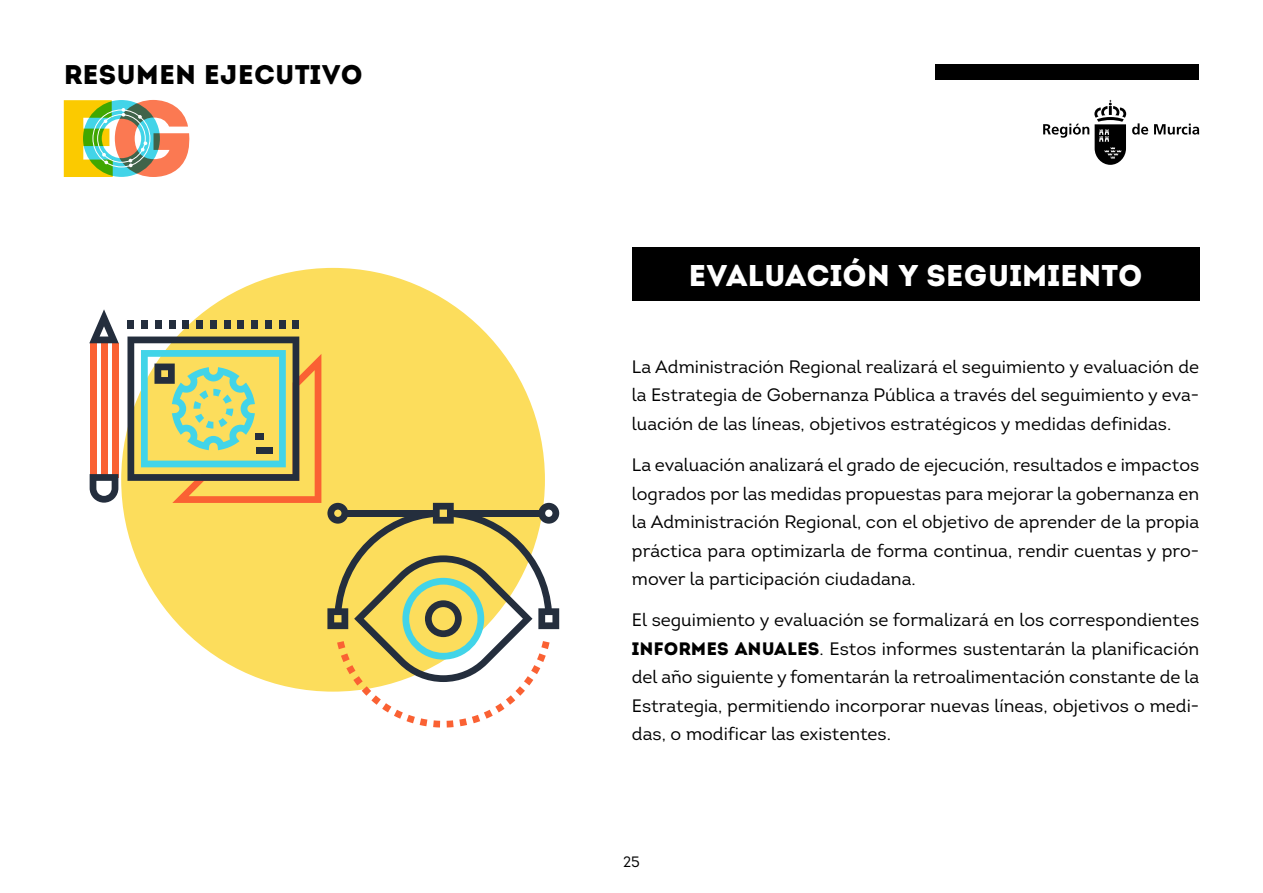
<style>
.page{position:relative;width:1263px;height:893px;background:#fff}
.page>*{position:absolute;margin:0;border:0;box-sizing:border-box;transform-origin:0 0}
.t1{font:30px "Intro";color:#fff}
.t2{font:27px "Intro";color:#000}
.t3{font:18px/28.5px "Intro";color:#000;text-align:justify}
.t4{font:15px "Intro";color:#000}
.s1{font-style:inherit}
</style>
<div class="page">
<div style="left:121px;top:268px;width:424px;height:424px;background:#fcdd5c;border-radius:50%"></div>
<div style="left:935px;top:64px;width:264px;height:16px;background:#000"></div>
<svg style="left:1132px;top:123px;width:16px;height:12px"></svg>
<svg style="left:1154px;top:124px;width:45px;height:11px"></svg>
<svg style="left:1043px;top:100px;width:83px;height:65px"></svg>
<svg style="left:64px;top:100px;width:126px;height:77px;background:#c1b470"></svg>
<div style="left:632px;top:248px;width:567px;height:53px;background:#000"></div>
<div style="left:90px;top:343px;width:6px;height:134px;background:#fa6133"></div>
<div style="left:101px;top:343px;width:6px;height:134px;background:#fa6133"></div>
<div style="left:112px;top:343px;width:6px;height:134px;background:#fa6133"></div>
<svg style="left:90px;top:474px;width:28px;height:29px"></svg>
<svg style="left:89px;top:309px;width:30px;height:34px"></svg>
<svg style="left:127px;top:337px;width:194px;height:166px"></svg>
<div style="left:293px;top:321px;width:6px;height:8px;background:#242e3d"></div>
<div style="left:279px;top:321px;width:7px;height:8px;background:#242e3d"></div>
<div style="left:265px;top:321px;width:7px;height:8px;background:#242e3d"></div>
<div style="left:251px;top:321px;width:7px;height:8px;background:#242e3d"></div>
<div style="left:238px;top:321px;width:6px;height:8px;background:#242e3d"></div>
<div style="left:224px;top:321px;width:7px;height:8px;background:#242e3d"></div>
<div style="left:210px;top:321px;width:7px;height:8px;background:#242e3d"></div>
<div style="left:196px;top:321px;width:7px;height:8px;background:#242e3d"></div>
<div style="left:182px;top:321px;width:7px;height:8px;background:#242e3d"></div>
<div style="left:169px;top:321px;width:6px;height:8px;background:#242e3d"></div>
<div style="left:155px;top:321px;width:7px;height:8px;background:#242e3d"></div>
<div style="left:141px;top:321px;width:7px;height:8px;background:#242e3d"></div>
<div style="left:127px;top:321px;width:7px;height:8px;background:#242e3d"></div>
<svg style="left:327px;top:503px;width:232px;height:224px"></svg>
<h2 class="t2" style="left:64px;top:58px;width:300px">RESUMEN EJECUTIVO</h2>
<h1 class="t1" style="left:688px;top:257px;width:455px">EVALUACIÓN Y SEGUIMIENTO</h1>
<p class="t3" style="left:632px;top:352px;width:569px">La Administración Regional realizará el seguimiento y evaluación de la Estrategia de Gobernanza Pública a través del seguimiento y eva&shy;luación de las líneas, objetivos estratégicos y medidas definidas.</p>
<p class="t3" style="left:632px;top:451px;width:569px">La evaluación analizará el grado de ejecución, resultados e impactos logrados por las medidas propuestas para mejorar la gobernanza en la Administración Regional, con el objetivo de aprender de la propia práctica para optimizarla de forma continua, rendir cuentas y pro&shy;mover la participación ciudadana.</p>
<p class="t3" style="left:632px;top:606px;width:569px">El seguimiento y evaluación se formalizará en los correspondientes <span class="s1">INFORMES ANUALES</span>. Estos informes sustentarán la planificación del año siguiente y fomentarán la retroalimentación constante de la Estrategia, permitiendo incorporar nuevas líneas, objetivos o medi&shy;das, o modificar las existentes.</p>
<p class="t4" style="left:623px;top:853px;width:18px">25</p>
</div>
